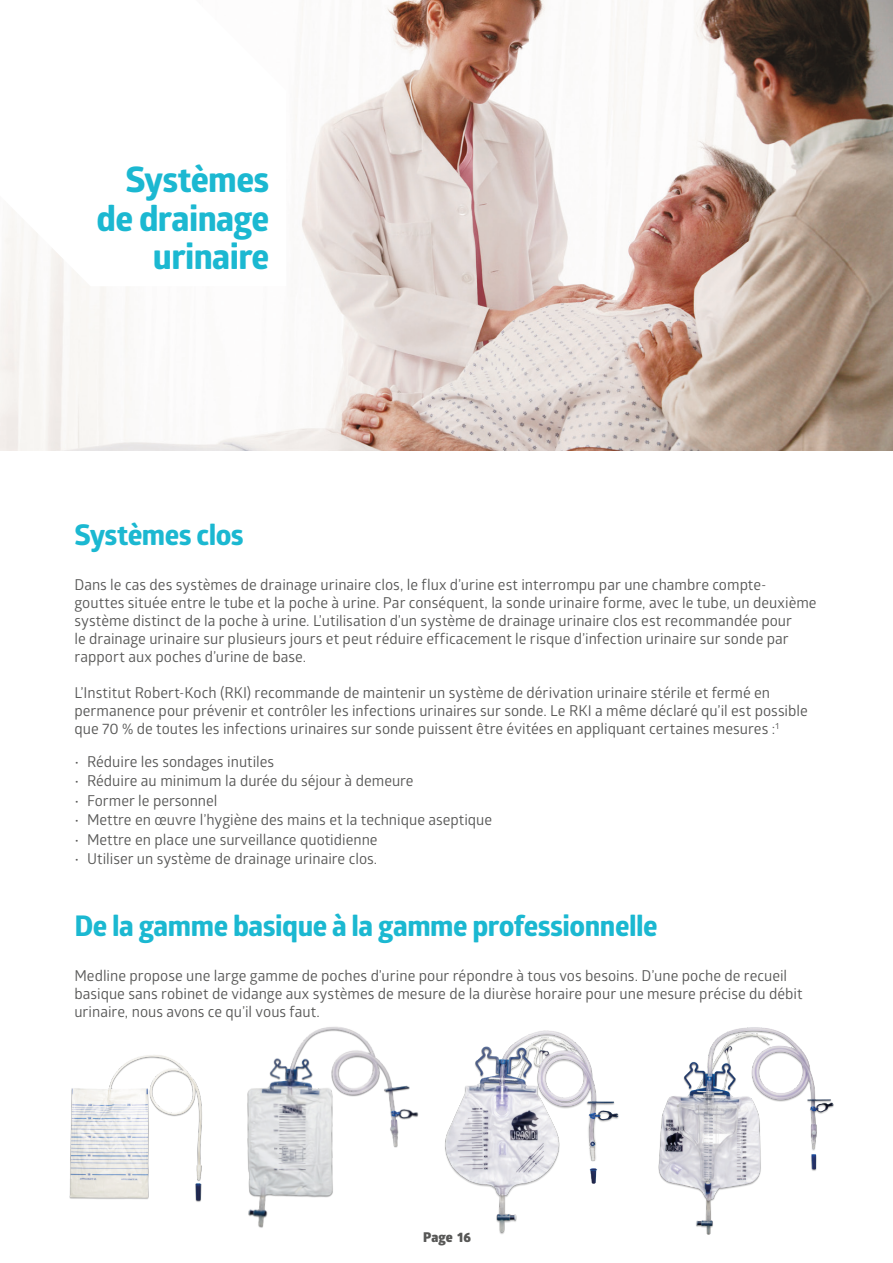
<style>
.page{position:relative;width:893px;height:1263px;background:#fff}
.page>*{position:absolute;margin:0;border:0;box-sizing:border-box;transform-origin:0 0}
.MEDLINE_-_Headline__L{font:700 34.95px/38.7px "Globerx";letter-spacing:-.02em;color:#1bb8d1;text-align:right}
.MEDLINE_-_Headline__L-2{font:700 28.5px "Globerx";letter-spacing:-.015em;color:#1bb8d1}
.MEDLINE_-_Intro_Text{font:15px/18px "Glober";color:#575756}
.t1{font:800 13.5px "Glober";color:#575756}
</style>
<div class="page">
<img style="left:0;top:0;width:893px;height:451px">
<svg style="left:0;top:0;width:286px;height:286px"></svg>
<img style="left:69px;top:1055px;width:133px;height:147px">
<img style="left:247px;top:1027px;width:172px;height:201px">
<img style="left:445px;top:1030px;width:174px;height:204px">
<img style="left:658px;top:1027px;width:176px;height:208px">
<p class="MEDLINE_-_Headline__L" style="left:96px;top:160px;width:174px">Systèmes de drainage urinaire</p>
<p class="MEDLINE_-_Headline__L-2" style="left:74px;top:514px;width:171px">Systèmes clos</p>
<p class="MEDLINE_-_Intro_Text" style="left:74px;top:575px;width:744px">Dans le cas des systèmes de drainage urinaire clos, le flux d’urine est interrompu par une chambre compte&shy;gouttes située entre le tube et la poche à urine. Par conséquent, la sonde urinaire forme, avec le tube, un deuxième système distinct de la poche à urine. L’utilisation d’un système de drainage urinaire clos est recommandée pour<br>le drainage urinaire sur plusieurs jours et peut réduire efficacement le risque d’infection urinaire sur sonde par rapport aux poches d’urine de base.</p>
<p class="MEDLINE_-_Intro_Text" style="left:74px;top:683px;width:735px">L’Institut Robert-Koch (RKI) recommande de maintenir un système de dérivation urinaire stérile et fermé en permanence pour prévenir et contrôler les infections urinaires sur sonde. Le RKI a même déclaré qu’il est possible que 70 % de toutes les infections urinaires sur sonde puissent être évitées en appliquant certaines mesures :<sup>1</sup></p>
<p class="MEDLINE_-_Intro_Text" style="left:74px;top:752px;width:201px">• Réduire les sondages inutiles</p>
<p class="MEDLINE_-_Intro_Text" style="left:74px;top:771px;width:341px">• Réduire au minimum la durée du séjour à demeure</p>
<p class="MEDLINE_-_Intro_Text" style="left:74px;top:791px;width:145px">• Former le personnel</p>
<p class="MEDLINE_-_Intro_Text" style="left:74px;top:810px;width:419px">• Mettre en œuvre l’hygiène des mains et la technique aseptique</p>
<p class="MEDLINE_-_Intro_Text" style="left:74px;top:830px;width:305px">• Mettre en place une surveillance quotidienne</p>
<p class="MEDLINE_-_Intro_Text" style="left:74px;top:849px;width:304px">• Utiliser un système de drainage urinaire clos.</p>
<p class="MEDLINE_-_Headline__L-2" style="left:74px;top:905px;width:585px">De la gamme basique à la gamme professionnelle</p>
<p class="MEDLINE_-_Intro_Text" style="left:74px;top:965px;width:730px">Medline propose une large gamme de poches d’urine pour répondre à tous vos besoins. D’une poche de recueil basique sans robinet de vidange aux systèmes de mesure de la diurèse horaire pour une mesure précise du débit urinaire, nous avons ce qu’il vous faut.</p>
<p class="t1" style="left:423px;top:1227px;width:49px">Page 16</p>
</div>
